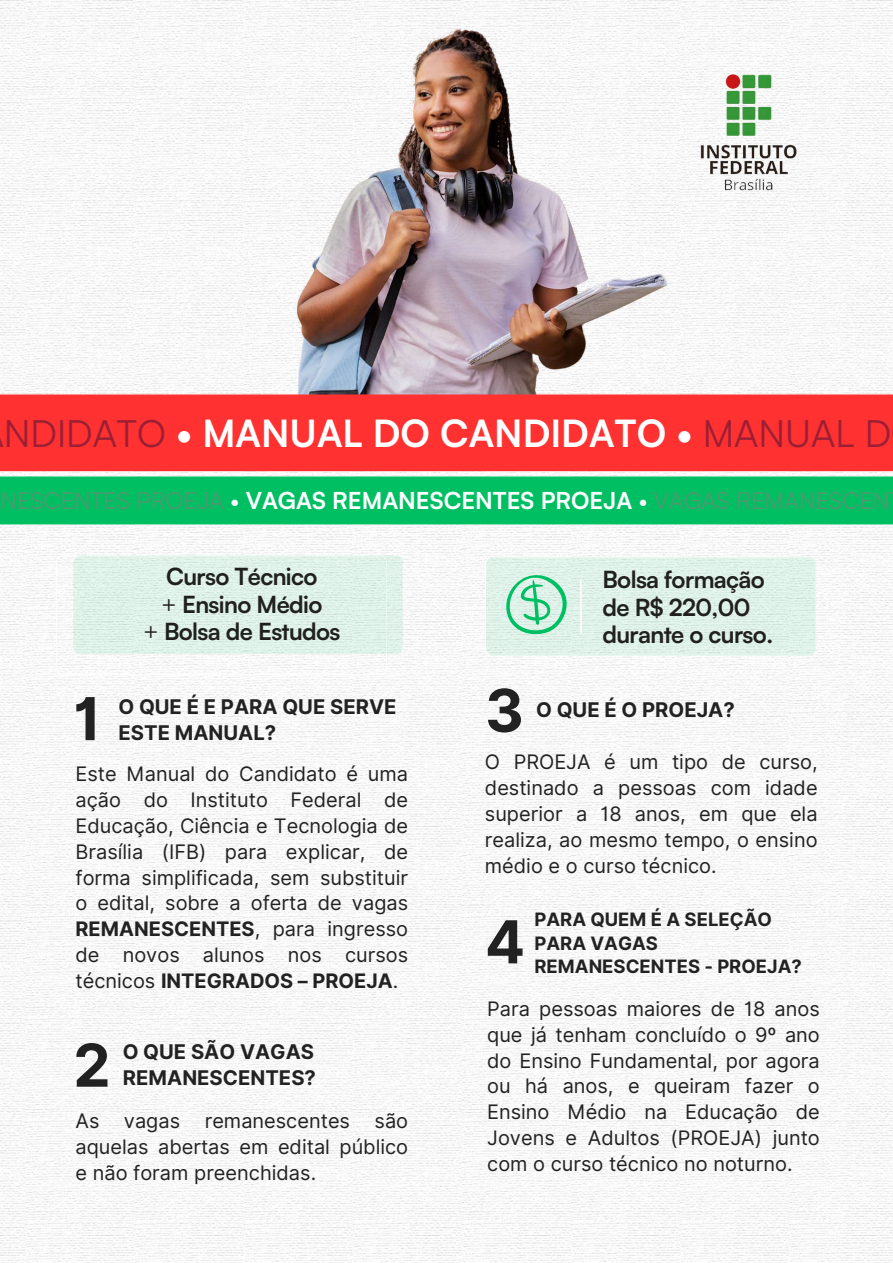
<style>
.page{position:relative;width:893px;height:1263px;background:#fff}
.page>*{position:absolute;margin:0;border:0;box-sizing:border-box;transform-origin:0 0}
.t1{font:700 59.25px "Inter";color:#222}
.t2{font:700 37.5px "Satoshi";color:#fff}
.t3{font:700 23.55px/27.6px "Satoshi";letter-spacing:-.025em;color:#202020}
.t4{font:23.33px "Satoshi";color:#519871}
.t5{font:700 20.25px/25.9px "Inter";color:#222}
.t6{font:19.95px/25.9px "Inter";color:#222;text-align:justify}
.t7{font:700 18.45px/23.6px "Inter";color:#222}
.s1{font-weight:400;color:#9b1f34}
.s2{color:#fff}
.s3{font-weight:700;color:#fff}
.s4{color:#f7f7f7}
.s5{font-weight:400}
.s6{font-weight:700}
</style>
<div class="page">
<img style="left:0;top:0;width:893px;height:1263px">
<img style="left:291px;top:28px;width:392px;height:366px">
<div style="left:0;top:394px;width:893px;height:77px;background:#ff3131"></div>
<div style="left:0;top:476px;width:893px;height:48px;background:#00bf63"></div>
<img style="left:694px;top:60px;width:110px;height:139px">
<svg style="left:485px;top:557px;width:331px;height:98px"></svg>
<svg style="left:56px;top:555px;width:331px;height:120px"></svg>
<div style="left:73px;top:555px;width:330px;height:99px;background:linear-gradient(to right,#def1e8,#def1e8);border-radius:7px"></div>
<h2 class="t2" style="left:4px;top:409px;width:889px"><span class="s1">NDIDATO</span> • MANUAL DO CANDIDATO • <span class="s1">MANUAL D</span></h2>
<p class="t4" style="left:0;top:486px;width:890px">NESCENTES PROEJA <span class="s2">•</span> <span class="s3">VAGAS REMANESCENTES PROEJA</span> <span class="s4">•</span> VAGAS REMANESCEN</p>
<h1 class="t1" style="left:73px;top:683px;width:30px">1</h1>
<p class="t3" style="left:143px;top:562px;width:199px;text-align:center">Curso Técnico<br><span class="s5">+</span> Ensino Médio<br><span class="s5">+</span> Bolsa de Estudos</p>
<p class="t5" style="left:118px;top:693px;width:280px">O QUE É E PARA QUE SERVE<br>ESTE MANUAL?</p>
<p class="t6" style="left:75px;top:761px;width:334px">Este Manual do Candidato é uma ação do Instituto Federal de Educação, Ciência e Tecnologia de Brasília (IFB) para explicar, de forma simplificada, sem substituir o edital, sobre a oferta de vagas <span class="s6">REMANESCENTES</span>, para ingresso de novos alunos nos cursos técnicos <span class="s6">INTEGRADOS – PROEJA</span>.</p>
<h1 class="t1" style="left:73px;top:1030px;width:39px">2</h1>
<p class="t5" style="left:123px;top:1039px;width:195px">O QUE SÃO VAGAS<br>REMANESCENTES?</p>
<p class="t6" style="left:75px;top:1107px;width:334px">As vagas remanescentes são aquelas abertas em edital público e não foram preenchidas.</p>
<p class="t3" style="left:602px;top:565px;width:172px">Bolsa formação de R$ 220,00 durante o curso.</p>
<h1 class="t1" style="left:485px;top:675px;width:41px">3</h1>
<p class="t5" style="left:536px;top:696px;width:200px">O QUE É O PROEJA?</p>
<p class="t6" style="left:485px;top:749px;width:334px">O PROEJA é um tipo de curso, destinado a pessoas com idade superior a 18 anos, em que ela realiza, ao mesmo tempo, o ensino médio e o curso técnico.</p>
<h1 class="t1" style="left:485px;top:906px;width:42px">4</h1>
<p class="t7" style="left:534px;top:907px;width:269px">PARA QUEM É A SELEÇÃO<br>PARA VAGAS<br>REMANESCENTES - PROEJA?</p>
<p class="t6" style="left:487px;top:995px;width:334px">Para pessoas maiores de 18 anos que já tenham concluído o 9º ano do Ensino Fundamental, por agora ou há anos, e queiram fazer o Ensino Médio na Educação de Jovens e Adultos (PROEJA) junto com o curso técnico no noturno.</p>
</div>
